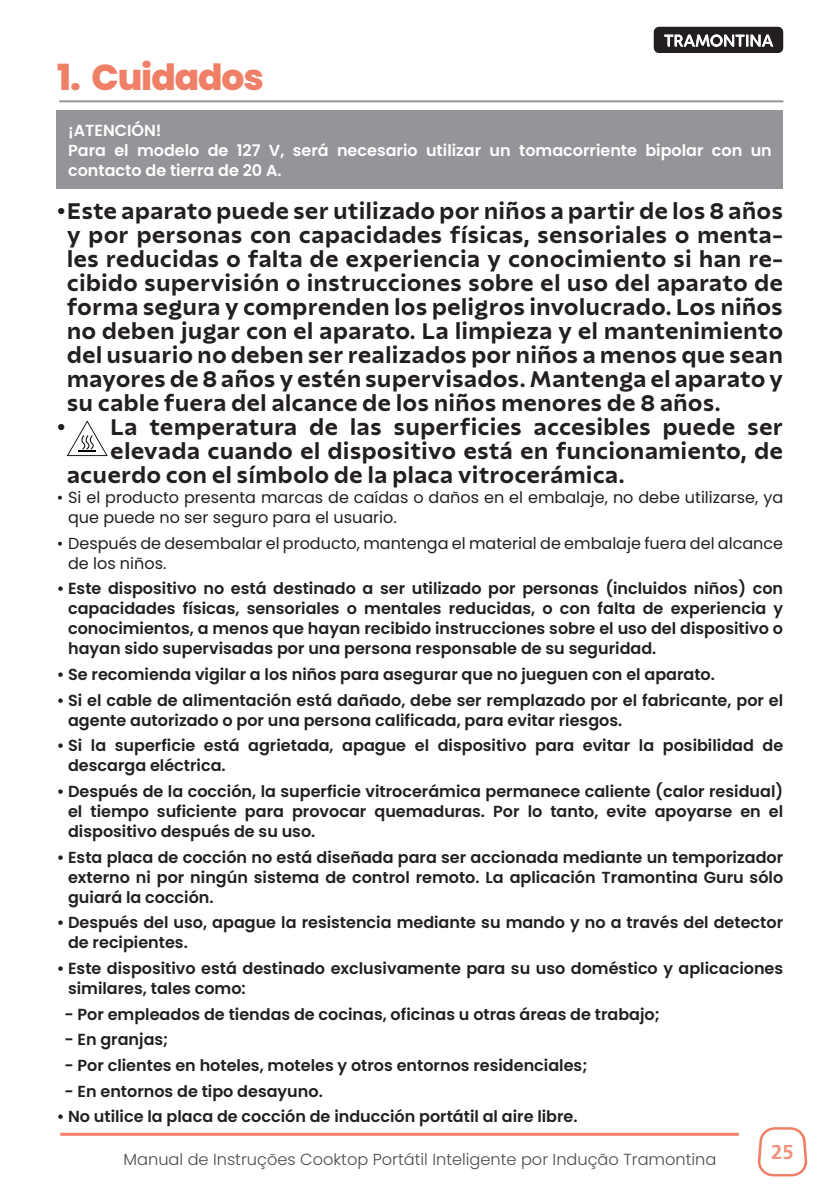
<style>
.page{position:relative;width:840px;height:1191px;background:#fff}
.page>*{position:absolute;margin:0;border:0;box-sizing:border-box;transform-origin:0 0}
.Títulos_novo{font:800 36px "Poppins";letter-spacing:-.03em;color:#ef7f66}
.t1{font:700 24px/24px "Tramontina Textos";color:#231f20;text-align:justify}
.t2{font:700 20px "Frutiger LT Pro";color:#f1927d}
.t3{font:600 16px/20px "Poppins";color:#231f20}
.t4{font:16px/20px "Poppins";color:#231f20}
.t5{font:600 16px/20px "Poppins";color:#fff}
.t6{font:300 16px "Poppins";color:#4b4c4d}
</style>
<div class="page">
<svg style="left:653px;top:27px;width:129px;height:26px;background:#514e4f"></svg>
<hr style="left:60px;top:1132px;width:678px;height:3px;background:#ef7f66">
<svg style="left:757px;top:1127px;width:49px;height:49px"></svg>
<svg style="left:67px;top:420px;width:41px;height:36px"></svg>
<hr style="left:59px;top:100px;width:723px;height:2px;background:#939598">
<div style="left:57px;top:111px;width:725px;height:78px;background:#939598"></div>
<p class="Títulos_novo" style="left:57px;top:57px;width:208px">1. Cuidados</p>
<p class="t5" style="left:68px;top:120px;width:95px">¡ATENCIÓN!</p>
<p class="t5" style="left:68px;top:140px;width:704px">Para el modelo de 127 V, será necesario utilizar un tomacorriente bipolar con un contacto de tierra de 20 A.</p>
<p class="t1" style="left:67px;top:198px;width:717px;text-indent:-10px">•Este aparato puede ser utilizado por niños a partir de los 8 años y por personas con capacidades físicas, sensoriales o menta&shy;les reducidas o falta de experiencia y conocimiento si han re&shy;cibido supervisión o instrucciones sobre el uso del aparato de forma segura y comprenden los peligros involucrado. Los niños no deben jugar con el aparato. La limpieza y el mantenimiento del usuario no deben ser realizados por niños a menos que sean mayores de 8 años y estén supervisados. Mantenga el aparato y su cable fuera del alcance de los niños menores de 8 años.</p>
<p class="t1" style="left:57px;top:414px;width:727px">• La temperatura de las superficies accesibles puede ser</p>
<p class="t1" style="left:110px;top:438px;width:674px">elevada cuando el dispositivo está en funcionamiento, de</p>
<p class="t1" style="left:67px;top:462px;width:559px">acuerdo con el símbolo de la placa vitrocerámica.</p>
<p class="t4" style="left:68px;top:487px;width:716px;text-indent:-11px">• Si el producto presenta marcas de caídas o daños en el embalaje, no debe utilizarse, ya que puede no ser seguro para el usuario.</p>
<p class="t4" style="left:68px;top:533px;width:716px;text-indent:-11px">• Después de desembalar el producto, mantenga el material de embalaje fuera del alcance de los niños.</p>
<p class="t3" style="left:68px;top:578px;width:716px;text-align:justify;text-indent:-11px">• Este dispositivo no está destinado a ser utilizado por personas (incluidos niños) con capacidades físicas, sensoriales o mentales reducidas, o con falta de experiencia y conocimientos, a menos que hayan recibido instrucciones sobre el uso del dispositivo o hayan sido supervisadas por una persona responsable de su seguridad.</p>
<p class="t3" style="left:57px;top:664px;width:659px">• Se recomienda vigilar a los niños para asegurar que no jueguen con el aparato.</p>
<p class="t3" style="left:68px;top:690px;width:716px;text-indent:-11px">• Si el cable de alimentación está dañado, debe ser remplazado por el fabricante, por el agente autorizado o por una persona calificada, para evitar riesgos.</p>
<p class="t3" style="left:68px;top:735px;width:716px;text-indent:-11px">• Si la superficie está agrietada, apague el dispositivo para evitar la posibilidad de descarga eléctrica.</p>
<p class="t3" style="left:68px;top:781px;width:716px;text-align:justify;text-indent:-11px">• Después de la cocción, la superficie vitrocerámica permanece caliente (calor residual) el tiempo suficiente para provocar quemaduras. Por lo tanto, evite apoyarse en el dispositivo después de su uso.</p>
<p class="t3" style="left:68px;top:847px;width:716px;text-align:justify;text-indent:-11px">• Esta placa de cocción no está diseñada para ser accionada mediante un temporizador externo ni por ningún sistema de control remoto. La aplicación Tramontina Guru sólo guiará la cocción.</p>
<p class="t3" style="left:68px;top:912px;width:716px;text-indent:-11px">• Después del uso, apague la resistencia mediante su mando y no a través del detector de recipientes.</p>
<p class="t3" style="left:68px;top:958px;width:716px;text-indent:-11px">• Este dispositivo está destinado exclusivamente para su uso doméstico y aplicaciones similares, tales como:</p>
<p class="t3" style="left:64px;top:1004px;width:596px">- Por empleados de tiendas de cocinas, oficinas u otras áreas de trabajo;</p>
<p class="t3" style="left:64px;top:1029px;width:105px">- En granjas;</p>
<p class="t3" style="left:64px;top:1055px;width:524px">- Por clientes en hoteles, moteles y otros entornos residenciales;</p>
<p class="t3" style="left:64px;top:1081px;width:260px">- En entornos de tipo desayuno.</p>
<p class="t3" style="left:57px;top:1106px;width:522px">• No utilice la placa de cocción de inducción portátil al aire libre.</p>
<p class="t6" style="left:123px;top:1149px;width:594px">Manual de Instruções Cooktop Portátil Inteligente por Indução Tramontina</p>
<p class="t2" style="left:770px;top:1140px;width:24px">25</p>
</div>
